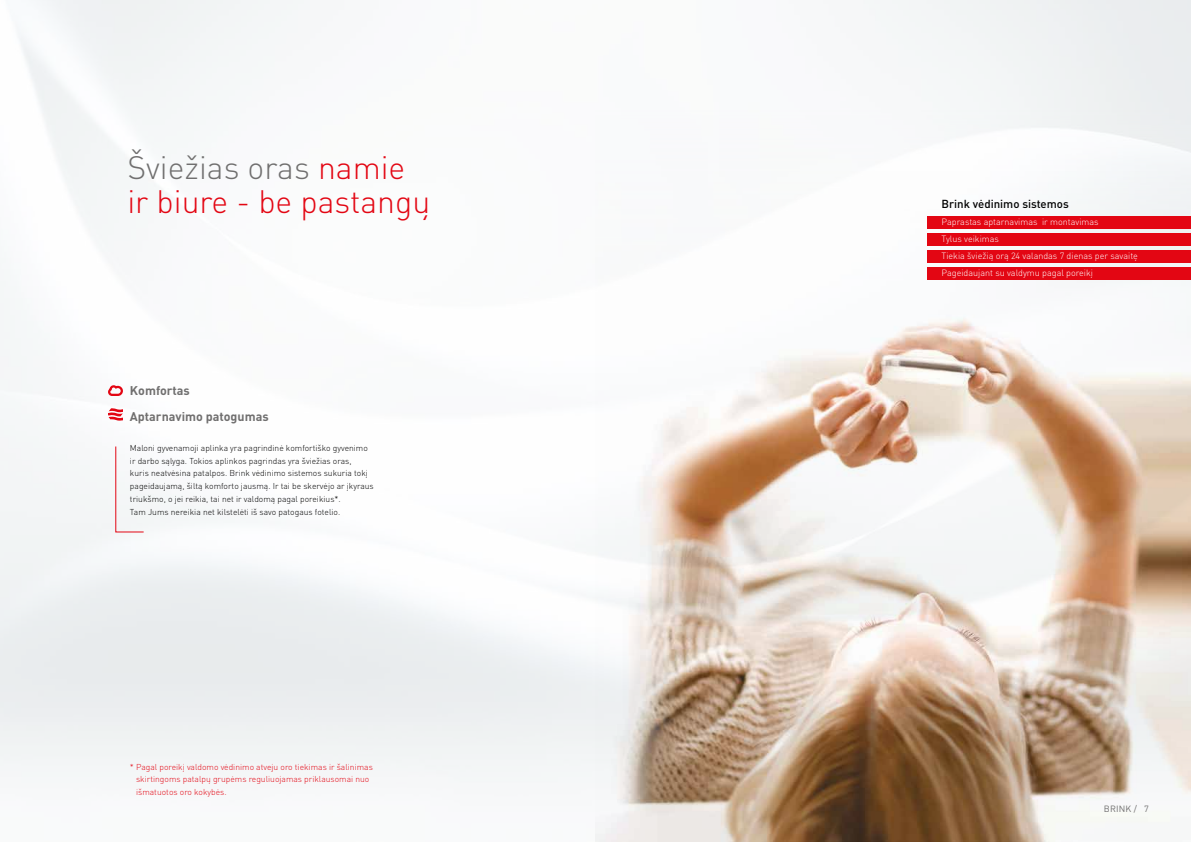
<style>
.page{position:relative;width:1191px;height:842px;background:#fff}
.page>*{position:absolute;margin:0;border:0;box-sizing:border-box;transform-origin:0 0}
.t1{font:300 32px/34px "DIN Pro";color:#e30613}
.t2{font:700 12.5px/25.5px "DIN Pro";color:#706f6f}
.t3{font:500 11.5px "DIN Pro";color:#000}
.t4{font:300 9px/17px "DIN Pro";color:#fff}
.t5{font:9px "DIN Pro";letter-spacing:.015em;color:#706f6f}
.t6{font:300 8.5px/12.8px "DIN Pro";color:#000}
.t7{font:300 8.5px/12.8px "DIN Pro";color:#e30613}
.s1{color:#706f6f}
</style>
<div class="page">
<img style="left:0;top:0;width:1191px;height:842px">
<div style="left:927px;top:216px;width:264px;height:13px;background:#e30613"></div>
<div style="left:927px;top:233px;width:264px;height:13px;background:#e30613"></div>
<div style="left:927px;top:250px;width:264px;height:13px;background:#e30613"></div>
<div style="left:927px;top:267px;width:264px;height:13px;background:#e30613"></div>
<svg style="left:115px;top:445px;width:30px;height:88px"></svg>
<svg style="left:107px;top:384px;width:17px;height:13px"></svg>
<svg style="left:109px;top:408px;width:14px;height:12px"></svg>
<h1 class="t1" style="left:127px;top:149px;width:304px"><span class="s1">Šviežias oras</span> namie ir biure - be pastangų</h1>
<h2 class="t2" style="left:130px;top:378px;width:140px">Komfortas<br>Aptarnavimo patogumas</h2>
<p class="t6" style="left:130px;top:441px;width:245px">Maloni gyvenamoji aplinka yra pagrindinė komfortiško gyvenimo ir darbo sąlyga. Tokios aplinkos pagrindas yra šviežias oras,<br>kuris neatvėsina patalpos. Brink vėdinimo sistemos sukuria tokį pageidaujamą, šiltą komforto jausmą. Ir tai be skervėjo ar įkyraus triukšmo, o jei reikia, tai net ir valdomą pagal poreikius*.<br>Tam Jums nereikia net kilstelėti iš savo patogaus fotelio.</p>
<p class="t7" style="left:136px;top:760px;width:238px;text-indent:-6px">* Pagal poreikį valdomo vėdinimo atveju oro tiekimas ir šalinimas skirtingoms patalpų grupėms reguliuojamas priklausomai nuo išmatuotos oro kokybės.</p>
<h3 class="t3" style="left:941px;top:196px;width:129px">Brink vėdinimo sistemos</h3>
<p class="t4" style="left:941px;top:213px;width:198px">Paprastas aptarnavimas ir montavimas<br>Tylus veikimas<br>Tiekia šviežią orą 24 valandas 7 dienas per savaitę Pageidaujant su valdymu pagal poreikį</p>
<p class="t5" style="left:1103px;top:803px;width:46px">BRINK / 7</p>
</div>
